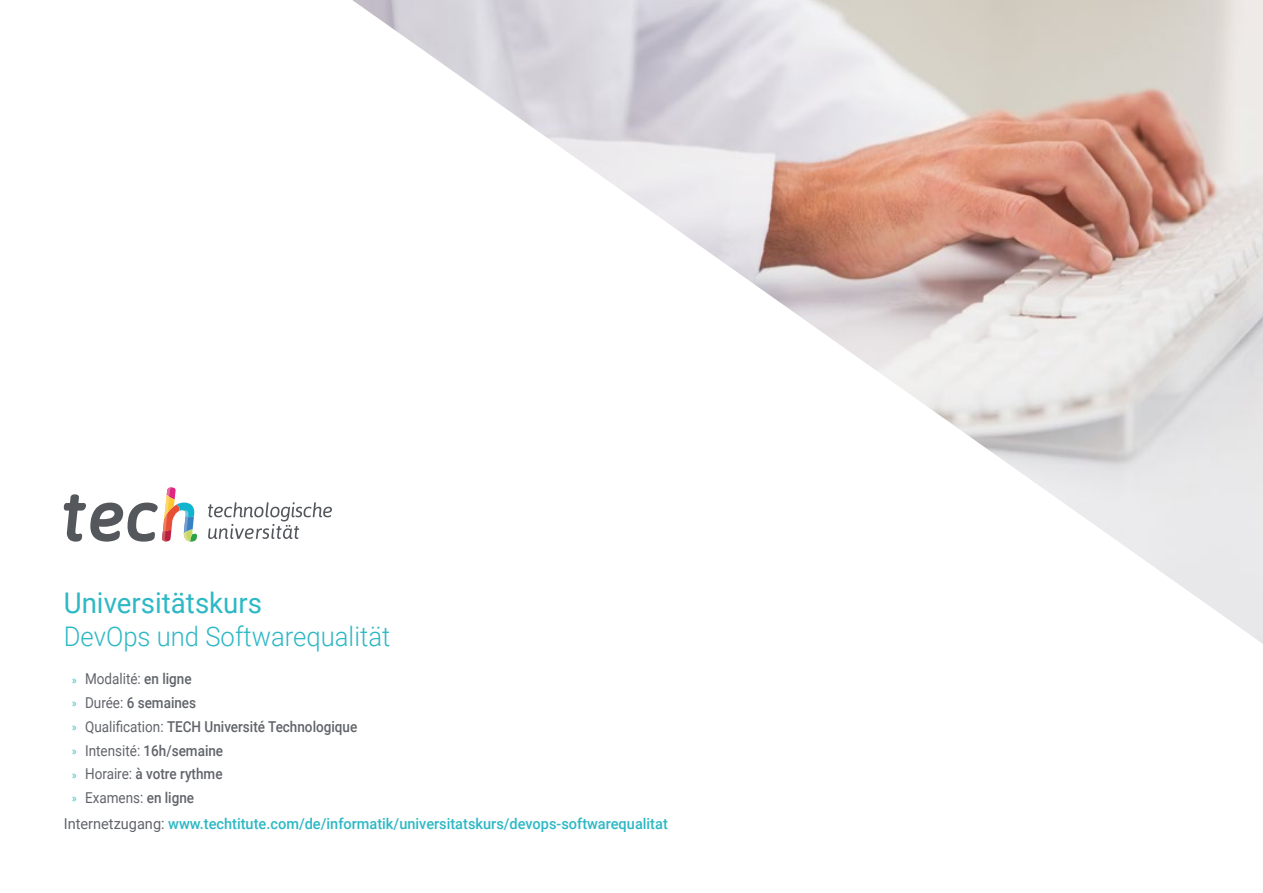
<style>
.page{position:relative;width:1263px;height:893px;background:#fff}
.page>*{position:absolute;margin:0;border:0;box-sizing:border-box;transform-origin:0 0}
.t1{font:28.5px "Roboto";color:#2db8c5}
.t2{font:300 27px "Roboto";color:#2db8c5;scale:.95 1}
.t3{font:500 15px/23.7px "Roboto";color:#61646a;scale:.9 1}
.t4{font:500 15px "Roboto";color:#2db8c5}
.s1{font-family:"Myriad Pro";font-weight:400;font-size:12px;color:#2db8c5}
.s2{font-weight:400}
.s3{font-weight:400;color:#61646a}
</style>
<div class="page">
<img style="left:352px;top:0;width:911px;height:644px">
<svg style="left:64px;top:487px;width:133px;height:55px"></svg>
<svg style="left:208px;top:502px;width:124px;height:37px"></svg>
<h1 class="t1" style="left:64px;top:583px;width:200px">Universitätskurs</h1>
<h2 class="t2" style="left:64px;top:617px;width:345px">DevOps und Softwarequalität</h2>
<p class="t3" style="left:72px;top:667px;width:318px"><span class="s1">»</span> <span class="s2">Modalité:</span> en ligne<br><span class="s1">»</span> <span class="s2">Durée:</span> 6 semaines<br><span class="s1">»</span> <span class="s2">Qualification:</span> TECH Université Technologique <span class="s1">»</span> <span class="s2">Intensité:</span> 16h/semaine<br><span class="s1">»</span> <span class="s2">Horaire:</span> à votre rythme<br><span class="s1">»</span> <span class="s2">Examens:</span> en ligne</p>
<p class="t4" style="left:64px;top:813px;width:606px"><span class="s3">Internetzugang:</span> www.techtitute.com/de/informatik/universitatskurs/devops-softwarequalitat</p>
</div>
